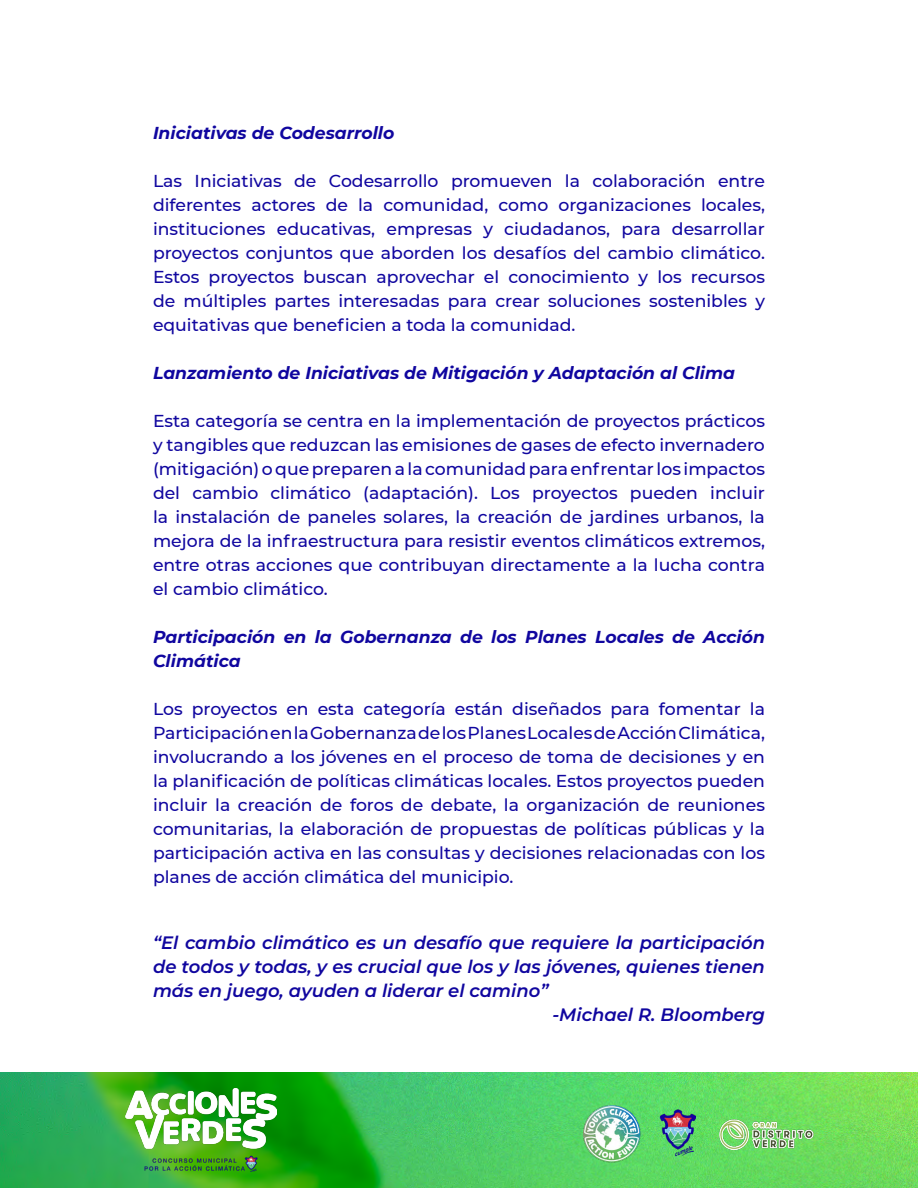
<style>
.page{position:relative;width:918px;height:1188px;background:#fff}
.page>*{position:absolute;margin:0;border:0;box-sizing:border-box;transform-origin:0 0}
.t1{font:italic 100 18px "Montserrat";color:#10069f}
.t2{font:500 17.25px/24px "Montserrat";color:#10069f;text-align:justify}
.t3{font:italic 700 17.25px/24px "Montserrat";color:#10069f}
</style>
<div class="page">
<img style="left:0;top:1072px;width:918px;height:116px">
<img style="left:125px;top:1088px;width:151px;height:83px">
<img style="left:584px;top:1105px;width:111px;height:62px">
<img style="left:709px;top:1115px;width:112px;height:34px">
<p class="t3" style="left:153px;top:120px;width:243px">Iniciativas de Codesarrollo</p>
<p class="t2" style="left:153px;top:169px;width:614px">Las Iniciativas de Codesarrollo promueven la colaboración entre diferentes actores de la comunidad, como organizaciones locales, instituciones educativas, empresas y ciudadanos, para desarrollar proyectos conjuntos que aborden los desafíos del cambio climático.<br>Estos proyectos buscan aprovechar el conocimiento y los recursos de múltiples partes interesadas para crear soluciones sostenibles y equitativas que beneficien a toda la comunidad.</p>
<p class="t3" style="left:153px;top:360px;width:584px">Lanzamiento de Iniciativas de Mitigación y Adaptación al Clima</p>
<p class="t2" style="left:153px;top:408px;width:614px">Esta categoría se centra en la implementación de proyectos prácticos y tangibles que reduzcan las emisiones de gases de efecto invernadero (mitigación) o que preparen a la comunidad para enfrentar los impactos del cambio climático (adaptación). Los proyectos pueden incluir la instalación de paneles solares, la creación de jardines urbanos, la mejora de la infraestructura para resistir eventos climáticos extremos, entre otras acciones que contribuyan directamente a la lucha contra el cambio climático.</p>
<p class="t3" style="left:153px;top:624px;width:614px">Participación en la Gobernanza de los Planes Locales de Acción<br>Climática</p>
<p class="t2" style="left:153px;top:696px;width:614px">Los proyectos en esta categoría están diseñados para fomentar la Participación en la Gobernanza de los Planes Locales de Acción Climática, involucrando a los jóvenes en el proceso de toma de decisiones y en la planificación de políticas climáticas locales. Estos proyectos pueden incluir la creación de foros de debate, la organización de reuniones comunitarias, la elaboración de propuestas de políticas públicas y la participación activa en las consultas y decisiones relacionadas con los planes de acción climática del municipio.</p>
<p class="t1" style="left:153px;top:931px;width:614px">“El cambio climático es un desafío que requiere la participación</p>
<p class="t1" style="left:153px;top:955px;width:613px">de todos y todas, y es crucial que los y las jóvenes, quienes tienen</p>
<p class="t1" style="left:153px;top:979px;width:397px">más en juego, ayuden a liderar el camino”</p>
<p class="t1" style="left:552px;top:1003px;width:214px">-Michael R. Bloomberg</p>
</div>
